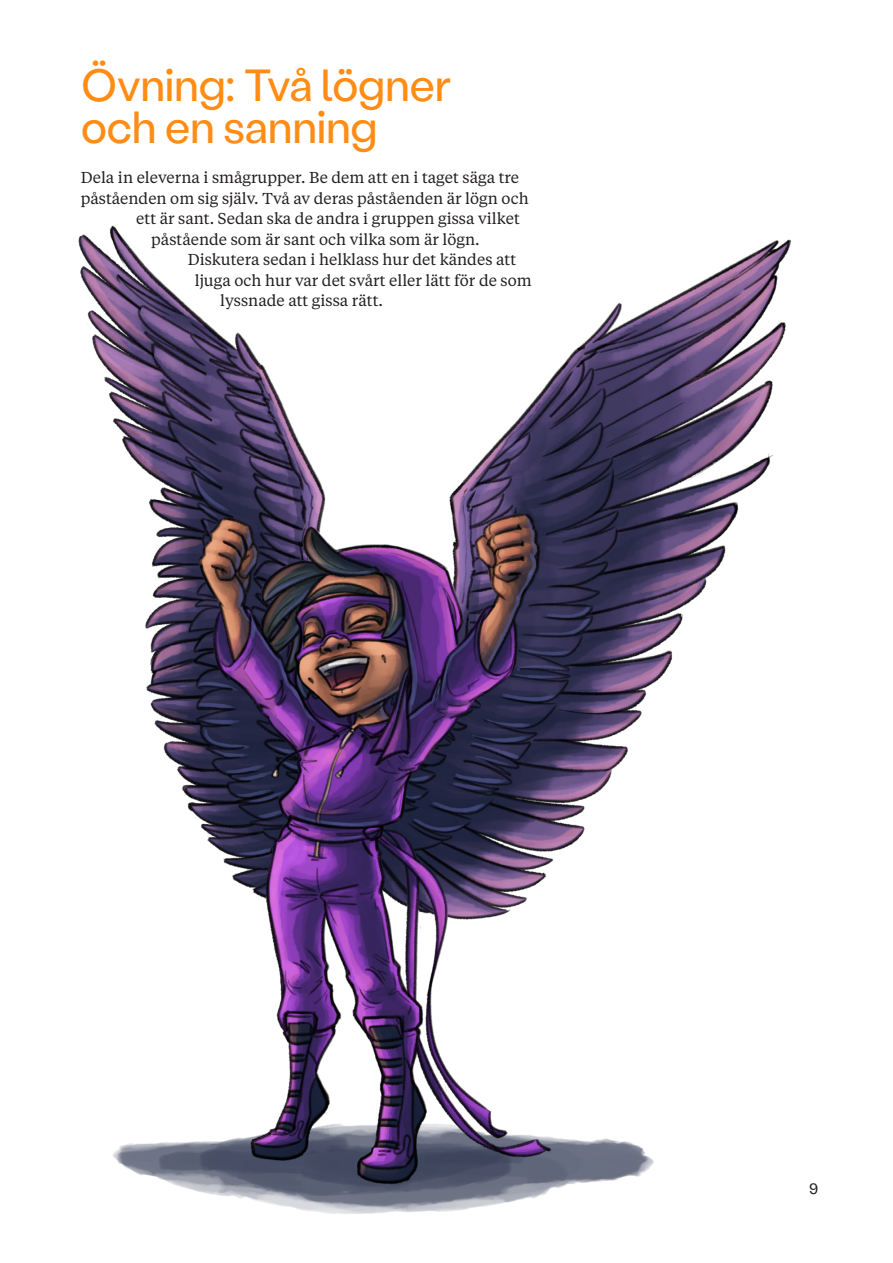
<style>
.page{position:relative;width:893px;height:1263px;background:#fff}
.page>*{position:absolute;margin:0;border:0;box-sizing:border-box;transform-origin:0 0}
.Rubrik{font:45px/42px "Stabil Grotesk";letter-spacing:-.01em;color:#ff8c14}
.Brödtext{font:15.75px "Tiempos Text";color:#231f20}
.t1{font:15px "Stabil Grotesk";color:#231f20}
</style>
<div class="page">
<img style="left:79px;top:225px;width:712px;height:989px">
<p class="Rubrik" style="left:81px;top:62px;width:372px">Övning: Två lögner och en sanning</p>
<p class="Brödtext" style="left:81px;top:167px;width:440px">Dela in eleverna i smågrupper. Be dem att en i taget säga tre</p>
<p class="Brödtext" style="left:81px;top:187px;width:449px">påståenden om sig själv. Två av deras påståenden är lögn och</p>
<p class="Brödtext" style="left:136px;top:208px;width:385px">ett är sant. Sedan ska de andra i gruppen gissa vilket</p>
<p class="Brödtext" style="left:151px;top:228px;width:330px">påstående som är sant och vilka som är lögn.</p>
<p class="Brödtext" style="left:188px;top:249px;width:330px">Diskutera sedan i helklass hur det kändes att</p>
<p class="Brödtext" style="left:195px;top:269px;width:338px">ljuga och hur var det svårt eller lätt för de som</p>
<p class="Brödtext" style="left:220px;top:290px;width:164px">lyssnade att gissa rätt.</p>
<p class="t1" style="left:809px;top:1178px;width:11px">9</p>
</div>
